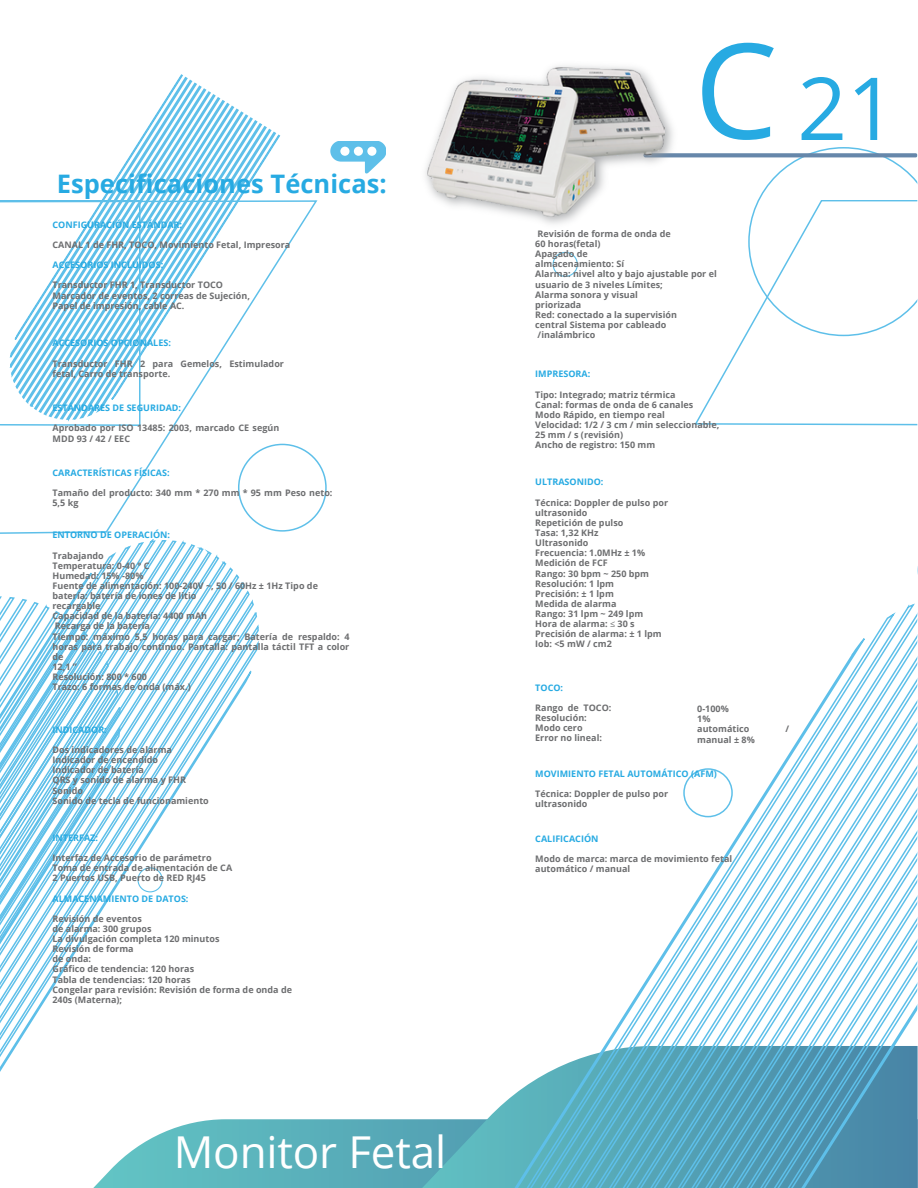
<style>
.page{position:relative;width:918px;height:1188px;background:#fff}
.page>*{position:absolute;margin:0;border:0;box-sizing:border-box;transform-origin:0 0}
.t1{font:87px "Open Sans";color:#27aae2}
.t2{font:43.95px "Open Sans";letter-spacing:-.005em;color:#fff}
.t3{font:700 25.5px "Open Sans";color:#27aae2}
.t4{font:700 9px/10.2px "Open Sans";color:#6d6e70}
.t5{font:700 9px "Open Sans";color:#27aae2}
.s1{font-size:132.45px}
.s2{font-weight:400}
</style>
<div class="page">
<svg style="left:93px;top:1119px;width:329px;height:69px;background:#70bcc4"></svg>
<svg style="left:422px;top:1100px;width:85px;height:88px;fill:#5eb8be"></svg>
<svg style="left:0;top:594px;width:254px;height:17px"></svg>
<svg style="left:0;top:611px;width:257px;height:14px"></svg>
<svg style="left:0;top:625px;width:259px;height:17px"></svg>
<svg style="left:0;top:642px;width:259px;height:23px"></svg>
<svg style="left:0;top:665px;width:252px;height:407px"></svg>
<svg style="left:102px;top:74px;width:82px;height:125px"></svg>
<svg style="left:516px;top:1086px;width:10px;height:102px"></svg>
<svg style="left:526px;top:1079px;width:10px;height:109px"></svg>
<svg style="left:536px;top:1073px;width:10px;height:115px"></svg>
<svg style="left:546px;top:1069px;width:9px;height:119px"></svg>
<svg style="left:555px;top:1064px;width:10px;height:124px"></svg>
<svg style="left:565px;top:1060px;width:10px;height:128px"></svg>
<svg style="left:575px;top:1057px;width:10px;height:131px"></svg>
<svg style="left:585px;top:603px;width:330px;height:585px"></svg>
<svg style="left:595px;top:605px;width:320px;height:583px"></svg>
<svg style="left:605px;top:609px;width:313px;height:579px"></svg>
<svg style="left:615px;top:615px;width:303px;height:573px"></svg>
<svg style="left:625px;top:623px;width:293px;height:565px"></svg>
<svg style="left:634px;top:631px;width:284px;height:557px"></svg>
<svg style="left:644px;top:637px;width:274px;height:551px"></svg>
<svg style="left:654px;top:650px;width:264px;height:538px"></svg>
<svg style="left:664px;top:657px;width:254px;height:531px"></svg>
<svg style="left:674px;top:674px;width:20px;height:514px"></svg>
<svg style="left:684px;top:678px;width:10px;height:510px"></svg>
<svg style="left:694px;top:674px;width:224px;height:514px"></svg>
<svg style="left:704px;top:727px;width:214px;height:461px"></svg>
<svg style="left:713px;top:764px;width:205px;height:424px"></svg>
<svg style="left:748px;top:147px;width:170px;height:52px"></svg>
<div style="left:683px;top:768px;width:50px;height:49px;border:1px solid #27aae2;border-radius:50%"></div>
<div style="left:137px;top:867px;width:26px;height:25px;border:1px solid #27aae2;border-radius:50%"></div>
<div style="left:553px;top:252px;width:25px;height:25px;border:1px solid #27aae2;border-radius:50%"></div>
<svg style="left:694px;top:199px;width:224px;height:227px"></svg>
<svg style="left:0;top:199px;width:318px;height:335px"></svg>
<svg style="left:643px;top:153px;width:275px;height:4px"></svg>
<svg style="left:330px;top:141px;width:56px;height:33px"></svg>
<img style="left:425px;top:65px;width:256px;height:159px">
<img style="left:428px;top:68px;width:237px;height:148px">
<h3 class="t3" style="left:57px;top:166px;width:332px">Especificaciones Técnicas:</h3>
<p class="t5" style="left:53px;top:218px;width:131px">CONFIGURACIÓN ESTÁNDAR:</p>
<p class="t4" style="left:53px;top:239px;width:239px">CANAL 1 de FHR, TOCO, Movimiento Fetal, Impresora</p>
<p class="t5" style="left:53px;top:259px;width:112px">ACCESORIOS INCLUIDOS:</p>
<p class="t4" style="left:53px;top:280px;width:199px">Transductor FHR 1, Transductor TOCO<br>Marcador de eventos, 2 correas de Sujeción,<br>Papel de impresión, cable AC.</p>
<p class="t5" style="left:53px;top:337px;width:120px">ACCESORIOS OPCIONALES:</p>
<p class="t4" style="left:53px;top:358px;width:233px">Transductor FHR 2 para Gemelos, Estimulador fetal, Carro de transporte.</p>
<p class="t5" style="left:53px;top:402px;width:130px">ESTÁNDARES DE SEGURIDAD:</p>
<p class="t4" style="left:53px;top:423px;width:228px">Aprobado por ISO 13485: 2003, marcado CE según<br>MDD 93 / 42 / EEC</p>
<p class="t5" style="left:53px;top:466px;width:119px">CARACTERÍSTICAS FÍSICAS:</p>
<p class="t4" style="left:53px;top:488px;width:282px">Tamaño del producto: 340 mm * 270 mm * 95 mm Peso neto:<br>5,5 kg</p>
<p class="t5" style="left:53px;top:529px;width:119px">ENTORNO DE OPERACIÓN:</p>
<p class="t4" style="left:53px;top:550px;width:299px">Trabajando<br>Temperatura: 0-40 ° C<br>Humedad: 15% -80%<br>Fuente de alimentación: 100-240V ~, 50 / 60Hz ± 1Hz Tipo de batería: batería de iones de litio<br>recargable<br>Capacidad de la batería: 4400 mAh<br>Recarga de la batería<br>Tiempo: máximo 5,5 horas para cargar; Batería de respaldo: 4 horas para trabajo continuo. Pantalla: pantalla táctil TFT a color de<br>12,1 ”<br>Resolución: 800 * 600<br>Trazo: 6 formas de onda (máx.)</p>
<p class="t5" style="left:53px;top:723px;width:56px">INDICADOR:</p>
<p class="t4" style="left:53px;top:744px;width:158px">Dos indicadores de alarma<br>Indicador de encendido<br>Indicador de batería<br>QRS y sonido de alarma y FHR<br>Sonido<br>Sonido de tecla de funcionamiento</p>
<p class="t5" style="left:53px;top:831px;width:47px">INTERFAZ:</p>
<p class="t4" style="left:53px;top:852px;width:181px">Interfaz de Accesorio de parámetro<br>Toma de entrada de alimentación de CA<br>2 Puertos USB, Puerto de RED RJ45</p>
<p class="t5" style="left:53px;top:892px;width:138px">ALMACENAMIENTO DE DATOS:</p>
<p class="t4" style="left:53px;top:913px;width:241px">Revisión de eventos<br>de alarma: 300 grupos<br>La divulgación completa 120 minutos<br>Revisión de forma<br>de onda:<br>Gráfico de tendencia: 120 horas<br>Tabla de tendencias: 120 horas<br>Congelar para revisión: Revisión de forma de onda de<br>240s (Materna);</p>
<h2 class="t2" style="left:174px;top:1121px;width:274px">Monitor Fetal</h2>
<h1 class="t1" style="left:694px;top:47px;width:204px"><span class="s1">C</span>21</h1>
<p class="t4" style="left:535px;top:228px;width:183px">Revisión de forma de onda de<br>60 horas(fetal)<br>Apagado de<br>almacenamiento: Sí<br>Alarma: nivel alto y bajo ajustable por el usuario de 3 niveles Límites;<br>Alarma sonora y visual<br>priorizada<br>Red: conectado a la supervisión<br>central Sistema por cableado /inalámbrico</p>
<p class="t5" style="left:535px;top:368px;width:57px">IMPRESORA:</p>
<p class="t4" style="left:535px;top:389px;width:186px">Tipo: Integrado; matriz térmica<br>Canal: formas de onda de 6 canales<br>Modo Rápido, en tiempo real<br>Velocidad: 1/2 / 3 cm / min seleccionable,<br>25 mm / s (revisión)<br>Ancho de registro: 150 mm</p>
<p class="t5" style="left:535px;top:476px;width:70px">ULTRASONIDO:</p>
<p class="t4" style="left:535px;top:497px;width:134px">Técnica: Doppler de pulso por ultrasonido<br>Repetición de pulso<br>Tasa: 1,32 KHz<br>Ultrasonido<br>Frecuencia: 1.0MHz ± 1%<br>Medición de FCF<br>Rango: 30 bpm ~ 250 bpm<br>Resolución: 1 lpm<br>Precisión: ± 1 lpm<br>Medida de alarma<br>Rango: 31 lpm ~ 249 lpm<br>Hora de alarma: <span class="s2">≤</span> 30 s<br>Precisión de alarma: ± 1 lpm<br>Iob: &lt;5 mW / cm2</p>
<p class="t5" style="left:535px;top:681px;width:29px">TOCO:</p>
<p class="t4" style="left:535px;top:702px;width:78px">Rango de TOCO:<br>Resolución:<br>Modo cero<br>Error no lineal:</p>
<p class="t4" style="left:697px;top:704px;width:54px">0-100%<br>1% automático</p>
<p class="t4" style="left:697px;top:734px;width:59px">manual ± 8%</p>
<p class="t5" style="left:535px;top:767px;width:183px">MOVIMIENTO FETAL AUTOMÁTICO (AFM)</p>
<p class="t4" style="left:535px;top:789px;width:134px">Técnica: Doppler de pulso por ultrasonido</p>
<p class="t5" style="left:535px;top:832px;width:65px">CALIFICACIÓN</p>
<p class="t4" style="left:535px;top:853px;width:198px">Modo de marca: marca de movimiento fetal automático / manual</p>
<p class="t4" style="left:786px;top:724px;width:5px">/</p>
</div>
